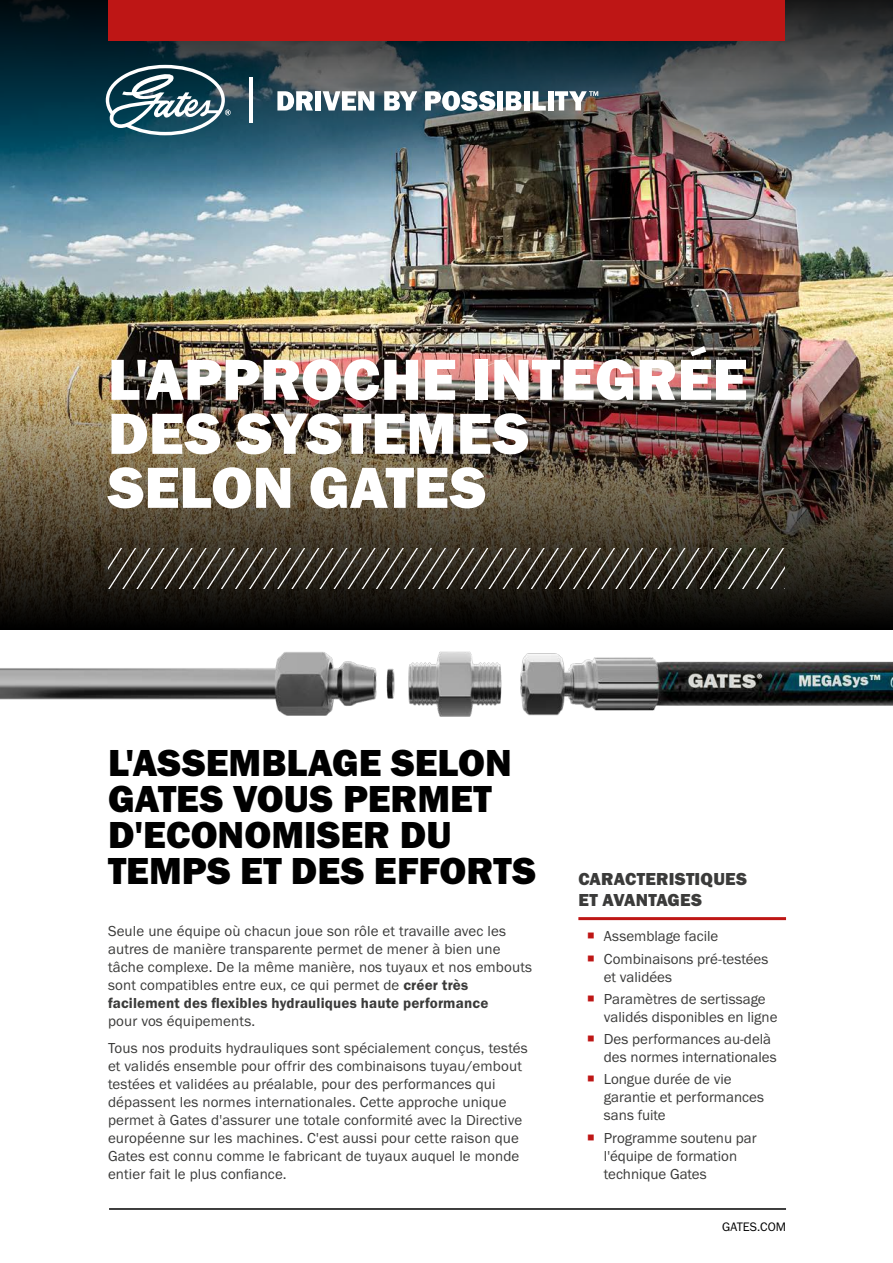
<style>
.page{position:relative;width:893px;height:1263px;background:#fff}
.page>*{position:absolute;margin:0;border:0;box-sizing:border-box;transform-origin:0 0}
.Main_Title{font:60px/54px "Franklin Gothic URW Hea";color:#fff}
.Paragraph_-_Title{font:39px/36px "Franklin Gothic URW Hea";color:#000}
.Bullets_-_Title{font:18px/21px "Franklin Gothic URW Hea";letter-spacing:.01em;color:#3b3b3a}
.Paragraph_-_Body{font:15px/18px "Franklin Gothic URW Boo";letter-spacing:.01em;color:#3b3b3a}
.t1{font:12.75px "Franklin Gothic URW Boo";letter-spacing:-.005em;color:#000}
.s1{font-family:"Franklin Gothic URW Dem"}
</style>
<div class="page">
<img style="left:0;top:198px;width:893px;height:149px">
<img style="left:0;top:347px;width:893px;height:261px">
<img style="left:0;top:0;width:893px;height:198px">
<img style="left:0;top:608px;width:893px;height:109px">
<hr style="left:578px;top:917px;width:208px;height:3px;background:#be1615">
<div style="left:108px;top:0;width:677px;height:40px;background:#be1615"></div>
<hr style="left:109px;top:1208px;width:677px;height:2px;background:#000">
<hr style="left:250px;top:77px;width:3px;height:46px;background:#fff">
<svg style="left:277px;top:91px;width:36px;height:19px"></svg>
<div style="left:315px;top:91px;width:6px;height:19px;background:#fff"></div>
<svg style="left:323px;top:91px;width:51px;height:19px"></svg>
<svg style="left:384px;top:91px;width:33px;height:19px"></svg>
<svg style="left:425px;top:91px;width:70px;height:20px"></svg>
<div style="left:497px;top:91px;width:6px;height:19px;background:#fff"></div>
<svg style="left:506px;top:91px;width:15px;height:19px"></svg>
<div style="left:524px;top:91px;width:6px;height:19px;background:#fff"></div>
<svg style="left:533px;top:91px;width:13px;height:19px"></svg>
<div style="left:548px;top:91px;width:5px;height:19px;background:#fff"></div>
<svg style="left:555px;top:91px;width:43px;height:19px"></svg>
<svg style="left:106px;top:65px;width:125px;height:70px"></svg>
<svg style="left:108px;top:548px;width:677px;height:41px;background:#423d34"></svg>
<p class="Main_Title" style="left:108px;top:351px;width:641px">L'APPROCHE INTEGRÉE<br>DES SYSTEMES<br>SELON GATES</p>
<p class="Paragraph_-_Title" style="left:108px;top:744px;width:430px">L'ASSEMBLAGE SELON<br>GATES VOUS PERMET<br>D'ECONOMISER DU<br>TEMPS ET DES EFFORTS</p>
<p class="Paragraph_-_Body" style="left:108px;top:922px;width:426px">Seule une équipe où chacun joue son rôle et travaille avec les autres de manière transparente permet de mener à bien une tâche complexe. De la même manière, nos tuyaux et nos embouts sont compatibles entre eux, ce qui permet de <span class="s1">créer très facilement des flexibles hydrauliques haute performance<br></span>pour vos équipements.</p>
<p class="Paragraph_-_Body" style="left:108px;top:1038px;width:421px">Tous nos produits hydrauliques sont spécialement conçus, testés et validés ensemble pour offrir des combinaisons tuyau/embout testées et validées au préalable, pour des performances qui dépassent les normes internationales. Cette approche unique permet à Gates d'assurer une totale conformité avec la Directive européenne sur les machines. C'est aussi pour cette raison que Gates est connu comme le fabricant de tuyaux auquel le monde entier fait le plus confiance.</p>
<p class="Bullets_-_Title" style="left:578px;top:868px;width:170px">CARACTERISTIQUES<br>ET AVANTAGES</p>
<p class="Paragraph_-_Body" style="left:604px;top:927px;width:116px">Assemblage facile</p>
<p class="Paragraph_-_Body" style="left:604px;top:949px;width:166px">Combinaisons pré-testées et validées</p>
<p class="Paragraph_-_Body" style="left:604px;top:989px;width:175px">Paramètres de sertissage validés disponibles en ligne</p>
<p class="Paragraph_-_Body" style="left:604px;top:1030px;width:174px">Des performances au-delà des normes internationales</p>
<p class="Paragraph_-_Body" style="left:604px;top:1070px;width:162px">Longue durée de vie garantie et performances sans fuite</p>
<p class="Paragraph_-_Body" style="left:604px;top:1128px;width:154px">Programme soutenu par l'équipe de formation technique Gates</p>
<p class="t1" style="left:722px;top:1219px;width:65px">GATES.COM</p>
</div>
